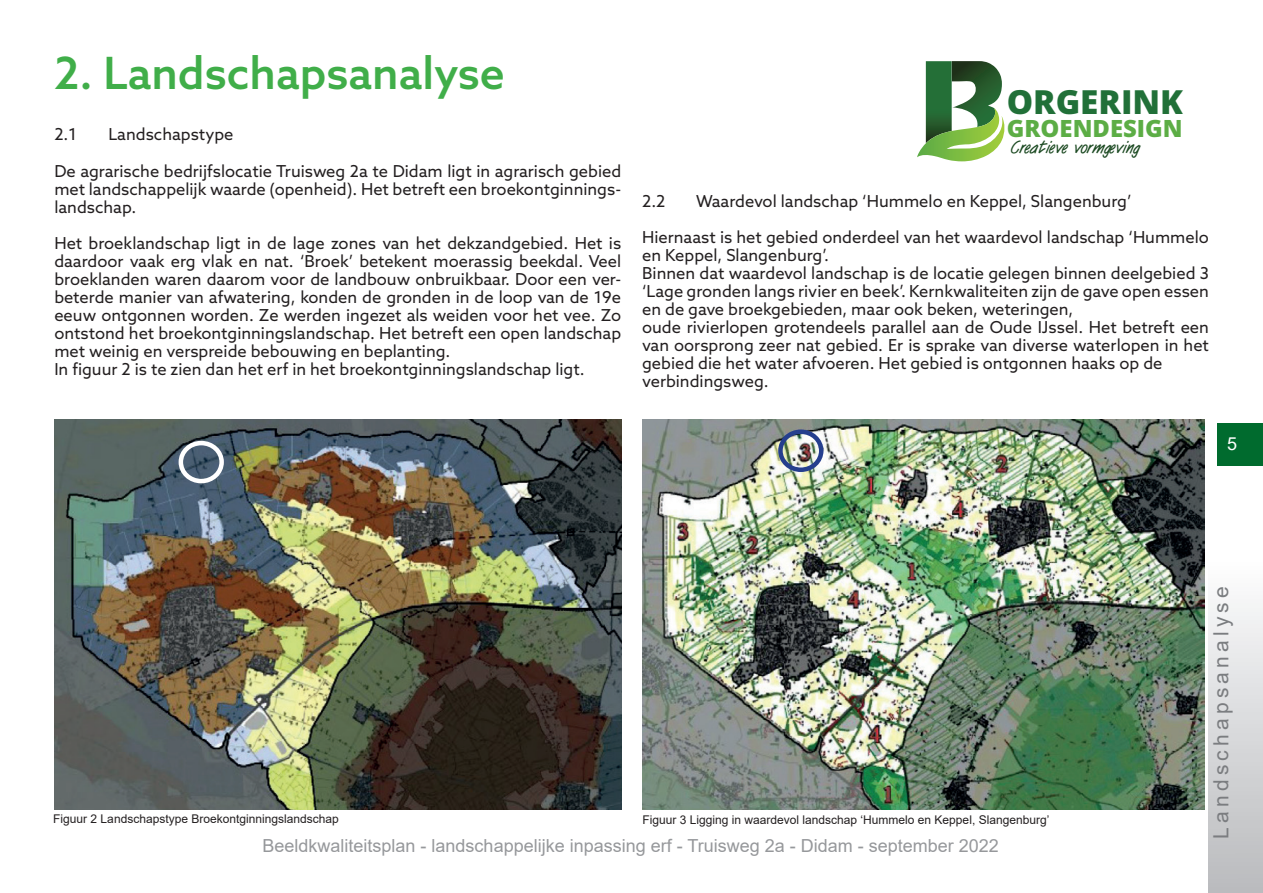
<style>
.page{position:relative;width:1263px;height:893px;background:#fff}
.page>*{position:absolute;margin:0;border:0;box-sizing:border-box;transform-origin:0 0}
.t1{font:500 44.4px "Azo Sans";color:#40ae49}
.t2{font:800 33.3px "Open Sans";color:#217038}
.t3{font:800 23.85px "Open Sans";color:#5cad45}
.t4{font:21px "Arial";letter-spacing:.2em;color:#7b7d80}
.t5{font:18px "Arial";color:#96989b}
.t6{font:18px "Arial";color:#fff}
.t7{font:17.7px "Van Dijk";color:#1b4921}
.t8{font:16.5px/18px "Azo Sans";color:#231f20}
.t9{font:12px "Arial";color:#231f20}
</style>
<div class="page">
<div style="left:1217px;top:423px;width:46px;height:43px;background:#006b2e"></div>
<div style="left:1208px;top:492px;width:55px;height:401px;background:linear-gradient(to bottom,#fff,#babbbe)"></div>
<svg style="left:917px;top:61px;width:88px;height:101px"></svg>
<img style="left:54px;top:420px;width:567px;height:389px">
<div style="left:179px;top:441px;width:45px;height:42px;border:4px solid #fff;border-radius:50%"></div>
<img style="left:642px;top:420px;width:562px;height:389px">
<div style="left:778px;top:429px;width:45px;height:43px;border:4px solid #253f8e;border-radius:50%"></div>
<h1 class="t1" style="left:54px;top:44px;width:452px">2. Landschapsanalyse</h1>
<p class="t8" style="left:54px;top:125px;width:24px">2.1</p>
<p class="t8" style="left:54px;top:116px;width:568px;line-height:36px;text-indent:54px">Landschapstype<br>De agrarische bedrijfslocatie Truisweg 2a te Didam ligt in agrarisch gebied</p>
<p class="t8" style="left:54px;top:179px;width:568px">met landschappelijk waarde (openheid). Het betreft een broekontginnings&shy;landschap.</p>
<p class="t8" style="left:54px;top:233px;width:568px">Het broeklandschap ligt in de lage zones van het dekzandgebied. Het is daardoor vaak erg vlak en nat. ‘Broek’ betekent moerassig beekdal. Veel broeklanden waren daarom voor de landbouw onbruikbaar. Door een ver&shy;beterde manier van afwatering, konden de gronden in de loop van de 19e eeuw ontgonnen worden. Ze werden ingezet als weiden voor het vee. Zo ontstond het broekontginningslandschap. Het betreft een open landschap met weinig en verspreide bebouwing en beplanting.<br>In figuur 2 is te zien dan het erf in het broekontginningslandschap ligt.</p>
<h2 class="t2" style="left:1007px;top:77px;width:178px">ORGERINK</h2>
<p class="t7" style="left:1009px;top:136px;width:130px">Creatieve vormgeving</p>
<h3 class="t3" style="left:1007px;top:110px;width:177px">GROENDESIGN</h3>
<p class="t8" style="left:642px;top:182px;width:568px;line-height:36px;text-indent:54px">Waardevol landschap ‘Hummelo en Keppel, Slangenburg’<br>Hiernaast is het gebied onderdeel van het waardevol landschap ‘Hummelo</p>
<p class="t8" style="left:642px;top:245px;width:568px">en Keppel, Slangenburg’.<br>Binnen dat waardevol landschap is de locatie gelegen binnen deelgebied 3 ‘Lage gronden langs rivier en beek’. Kernkwaliteiten zijn de gave open essen en de gave broekgebieden, maar ook beken, weteringen,<br>oude rivierlopen grotendeels parallel aan de Oude IJssel. Het betreft een van oorsprong zeer nat gebied. Er is sprake van diverse waterlopen in het gebied die het water afvoeren. Het gebied is ontgonnen haaks op de verbindingsweg.</p>
<p class="t8" style="left:642px;top:191px;width:25px">2.2</p>
<p class="t6" style="left:1227px;top:431px;width:12px">5</p>
<p class="t9" style="left:53px;top:811px;width:287px">Figuur 2 Landschapstype Broekontginningslandschap</p>
<p class="t9" style="left:642px;top:811px;width:408px">Figuur 3 Ligging in waardevol landschap ‘Hummelo en Keppel, Slangenburg’</p>
<p class="t5" style="left:263px;top:833px;width:738px">Beeldkwaliteitsplan - landschappelijke inpassing erf - Truisweg 2a - Didam - september 2022</p>
<p class="t4" style="left:1207px;top:839px;width:254px;rotate:-90deg">Landschapsanalyse</p>
</div>
